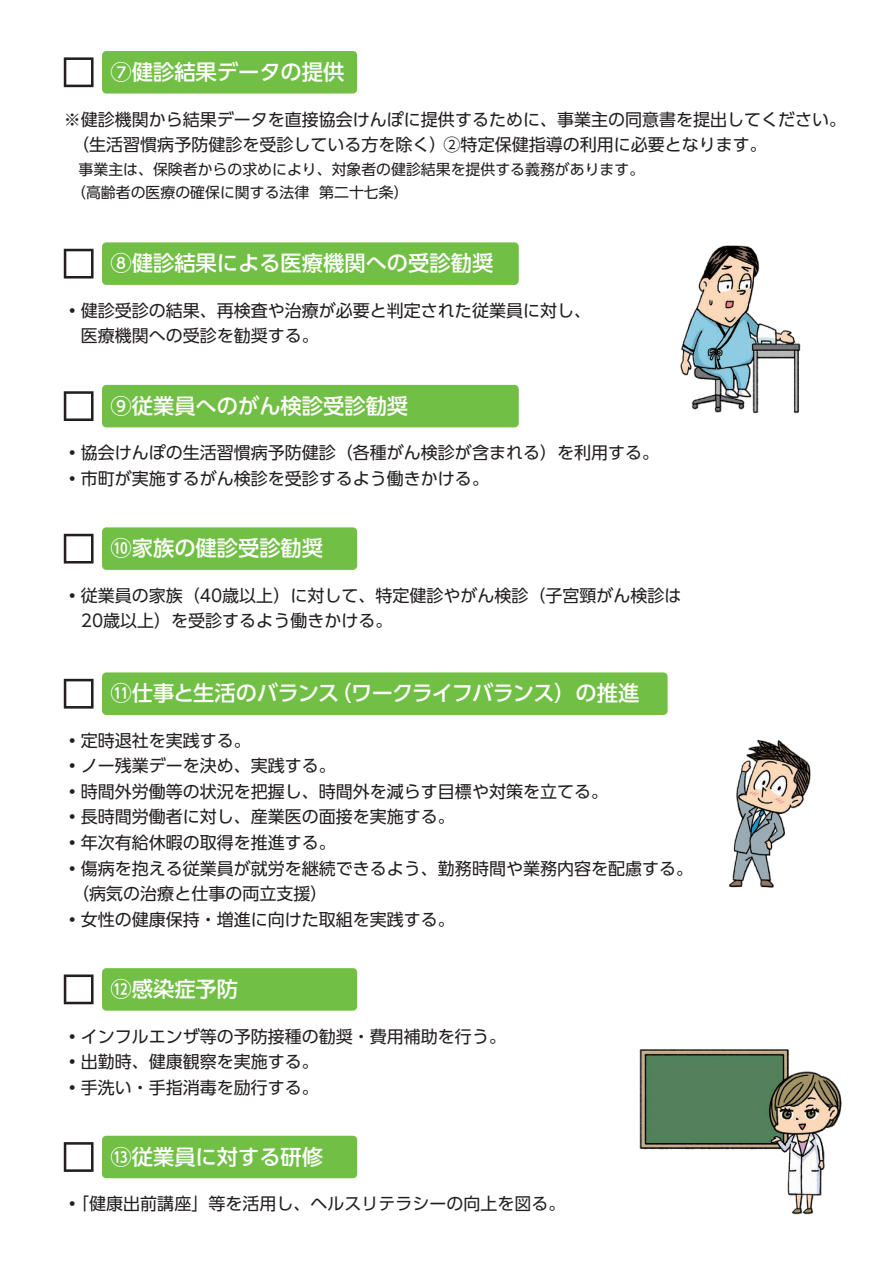
<style>
.page{position:relative;width:893px;height:1263px;background:#fff}
.page>*{position:absolute;margin:0;border:0;box-sizing:border-box;transform-origin:0 0}
.t1{font:500 21.3px "UD Shin Go Pr 6";color:#fff}
.t2{font:500 21.3px "UD Shin Go Pr 6";letter-spacing:-.04em;color:#fff}
.t3{font:16.95px/25.5px "UD Shin Go Pr 6";color:#231f20}
.t4{font:14.85px/23.4px "UD Shin Go Pr 6";color:#231f20}
</style>
<div class="page">
<div style="left:102px;top:51px;width:255px;height:43px;background:#71bf44;border-radius:4px"></div>
<svg style="left:64px;top:57px;width:30px;height:30px"></svg>
<div style="left:102px;top:527px;width:255px;height:43px;background:#71bf44;border-radius:4px"></div>
<svg style="left:64px;top:534px;width:30px;height:29px"></svg>
<div style="left:102px;top:968px;width:255px;height:43px;background:#71bf44;border-radius:4px"></div>
<svg style="left:64px;top:974px;width:30px;height:30px"></svg>
<div style="left:102px;top:1136px;width:255px;height:42px;background:#71bf44;border-radius:4px"></div>
<svg style="left:64px;top:1142px;width:30px;height:30px"></svg>
<div style="left:102px;top:242px;width:417px;height:43px;background:#71bf44;border-radius:4px"></div>
<svg style="left:64px;top:249px;width:30px;height:29px"></svg>
<div style="left:102px;top:385px;width:417px;height:42px;background:#71bf44;border-radius:4px"></div>
<svg style="left:64px;top:391px;width:30px;height:30px"></svg>
<div style="left:102px;top:672px;width:566px;height:43px;background:#71bf44;border-radius:4px"></div>
<svg style="left:64px;top:679px;width:30px;height:30px"></svg>
<img style="left:639px;top:1049px;width:203px;height:166px">
<img style="left:728px;top:739px;width:83px;height:149px">
<img style="left:680px;top:245px;width:121px;height:169px">
<p class="t1" style="left:111px;top:55px;width:235px">⑦健診結果データの提供</p>
<p class="t3" style="left:72px;top:106px;width:775px;text-indent:-9px">※健診機関から結果データを直接協会けんぽに提供するために、事業主の同意書を提出してください。（生活習慣病予防健診を受診している方を除く）②特定保健指導の利用に必要となります。</p>
<p class="t4" style="left:71px;top:157px;width:574px;text-indent:7px">事業主は、保険者からの求めにより、対象者の健診結果を提供する義務があります。（高齢者の医療の確保に関する法律 第二十七条）</p>
<p class="t1" style="left:111px;top:246px;width:384px">⑧健診結果による医療機関への受診勧奨</p>
<p class="t3" style="left:81px;top:297px;width:512px;text-indent:-17px">•健診受診の結果、再検査や治療が必要と判定された従業員に対し、医療機関への受診を勧奨する。</p>
<p class="t1" style="left:111px;top:388px;width:299px">⑨従業員へのがん検診受診勧奨</p>
<p class="t3" style="left:64px;top:440px;width:597px">•協会けんぽの生活習慣病予防健診（各種がん検診が含まれる）を利用する。</p>
<p class="t3" style="left:64px;top:465px;width:427px">•市町が実施するがん検診を受診するよう働きかける。</p>
<p class="t1" style="left:111px;top:531px;width:214px">⑩家族の健診受診勧奨</p>
<p class="t3" style="left:81px;top:582px;width:602px;text-indent:-17px">•従業員の家族（40歳以上）に対して、特定健診やがん検診（子宮頸がん検診は<br>20歳以上）を受診するよう働きかける。</p>
<p class="t2" style="left:111px;top:676px;width:530px">⑪仕事と生活のバランス（ワークライフバランス）の推進</p>
<p class="t3" style="left:64px;top:727px;width:189px">•定時退社を実践する。</p>
<p class="t3" style="left:64px;top:753px;width:274px">•ノー残業デーを決め、実践する。</p>
<p class="t3" style="left:64px;top:778px;width:546px">•時間外労働等の状況を把握し、時間外を減らす目標や対策を立てる。</p>
<p class="t3" style="left:64px;top:804px;width:393px">•長時間労働者に対し、産業医の面接を実施する。</p>
<p class="t3" style="left:64px;top:829px;width:274px">•年次有給休暇の取得を推進する。</p>
<p class="t3" style="left:72px;top:855px;width:622px;text-indent:-9px">•傷病を抱える従業員が就労を継続できるよう、勤務時間や業務内容を配慮する。（病気の治療と仕事の両立支援）</p>
<p class="t3" style="left:64px;top:906px;width:393px">•女性の健康保持・増進に向けた取組を実践する。</p>
<p class="t1" style="left:111px;top:972px;width:129px">⑫感染症予防</p>
<p class="t3" style="left:64px;top:1023px;width:444px">•インフルエンザ等の予防接種の勧奨・費用補助を行う。</p>
<p class="t3" style="left:64px;top:1048px;width:257px">•出勤時、健康観察を実施する。</p>
<p class="t3" style="left:64px;top:1074px;width:257px">•手洗い・手指消毒を励行する。</p>
<p class="t1" style="left:111px;top:1139px;width:214px">⑬従業員に対する研修</p>
<p class="t3" style="left:64px;top:1190px;width:503px">•「健康出前講座」等を活用し、ヘルスリテラシーの向上を図る。</p>
</div>
